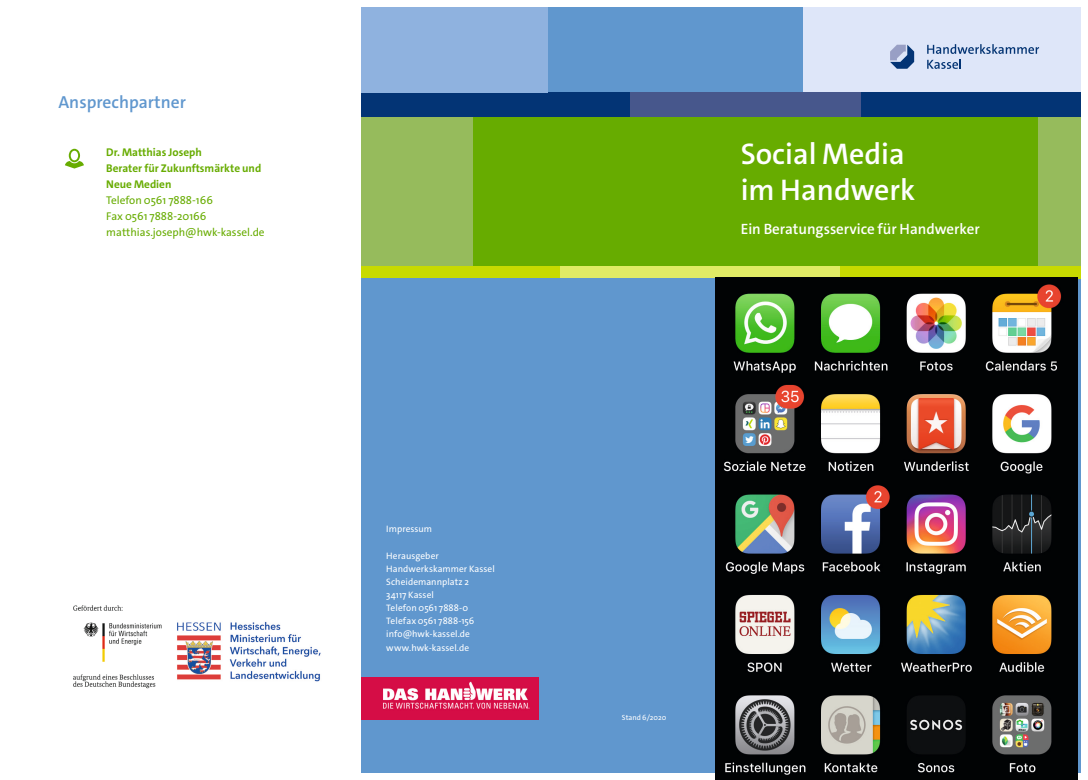
<style>
.page{position:relative;width:1088px;height:780px;background:#fff}
.page>*{position:absolute;margin:0;border:0;box-sizing:border-box;transform-origin:0 0}
.t1{font:600 30px/36px "The Sans C4 s";color:#fff}
.t2{font:600 17.5px "The Sans C4 s";color:#6097ce}
.t3{font:600 15px "The Sans C4 s";color:#fff}
.t4{font:11.25px/16px "The Sans C4 s";color:#67ac00}
.t5{font:700 11.25px/16px "The Sans C4 s";color:#67ac00}
.t6{font:9.38px/13.1px "The Sans C4 s";letter-spacing:.005em;color:#fff}
.t7{font:7.5px "The Sans C4 s";color:#fff}
</style>
<div class="page">
<div style="left:361px;top:117px;width:720px;height:161px;background:#67ac00"></div>
<div style="left:716px;top:7px;width:365px;height:85px;background:#dee6f9"></div>
<div style="left:1038px;top:117px;width:43px;height:161px;background:#96bb5c"></div>
<div style="left:361px;top:117px;width:112px;height:161px;background:#96bb5c"></div>
<div style="left:361px;top:7px;width:442px;height:85px;background:#6097ce"></div>
<div style="left:361px;top:266px;width:720px;height:12px;background:#c7da00"></div>
<div style="left:361px;top:92px;width:720px;height:25px;background:#033475"></div>
<div style="left:630px;top:92px;width:230px;height:25px;background:#47578c"></div>
<div style="left:560px;top:266px;width:280px;height:12px;background:#e1eb65"></div>
<div style="left:361px;top:278px;width:355px;height:494px;background:#6097ce"></div>
<div style="left:361px;top:7px;width:186px;height:85px;background:#8fb2df"></div>
<img style="left:361px;top:677px;width:178px;height:42px">
<svg style="left:890px;top:44px;width:149px;height:25px"></svg>
<svg style="left:65px;top:149px;width:19px;height:19px"></svg>
<img style="left:716px;top:277px;width:362px;height:503px">
<img style="left:73px;top:605px;width:89px;height:84px">
<img style="left:177px;top:621px;width:144px;height:61px">
<h2 class="t2" style="left:58px;top:91px;width:129px">Ansprechpartner</h2>
<p class="t5" style="left:106px;top:144px;width:156px">Dr. Matthias Joseph<br>Berater für Zukunftsmärkte und<br>Neue Medien</p>
<p class="t4" style="left:106px;top:192px;width:160px">Telefon 0561 7888-166<br>Fax 0561 7888-20166 matthias.joseph@hwk-kassel.de</p>
<p class="t6" style="left:386px;top:522px;width:47px">Impressum</p>
<p class="t6" style="left:386px;top:549px;width:110px">Herausgeber<br>Handwerkskammer Kassel<br>Scheidemannplatz 2<br>34117 Kassel<br>Telefon 0561 7888-0<br>Telefax 0561 7888-156 info@hwk-kassel.de www.hwk-kassel.de</p>
<h1 class="t1" style="left:741px;top:136px;width:176px">Social Media im Handwerk</h1>
<h3 class="t3" style="left:741px;top:219px;width:241px">Ein Beratungsservice für Handwerker</h3>
<p class="t7" style="left:622px;top:712px;width:46px">Stand 6/2020</p>
</div>
